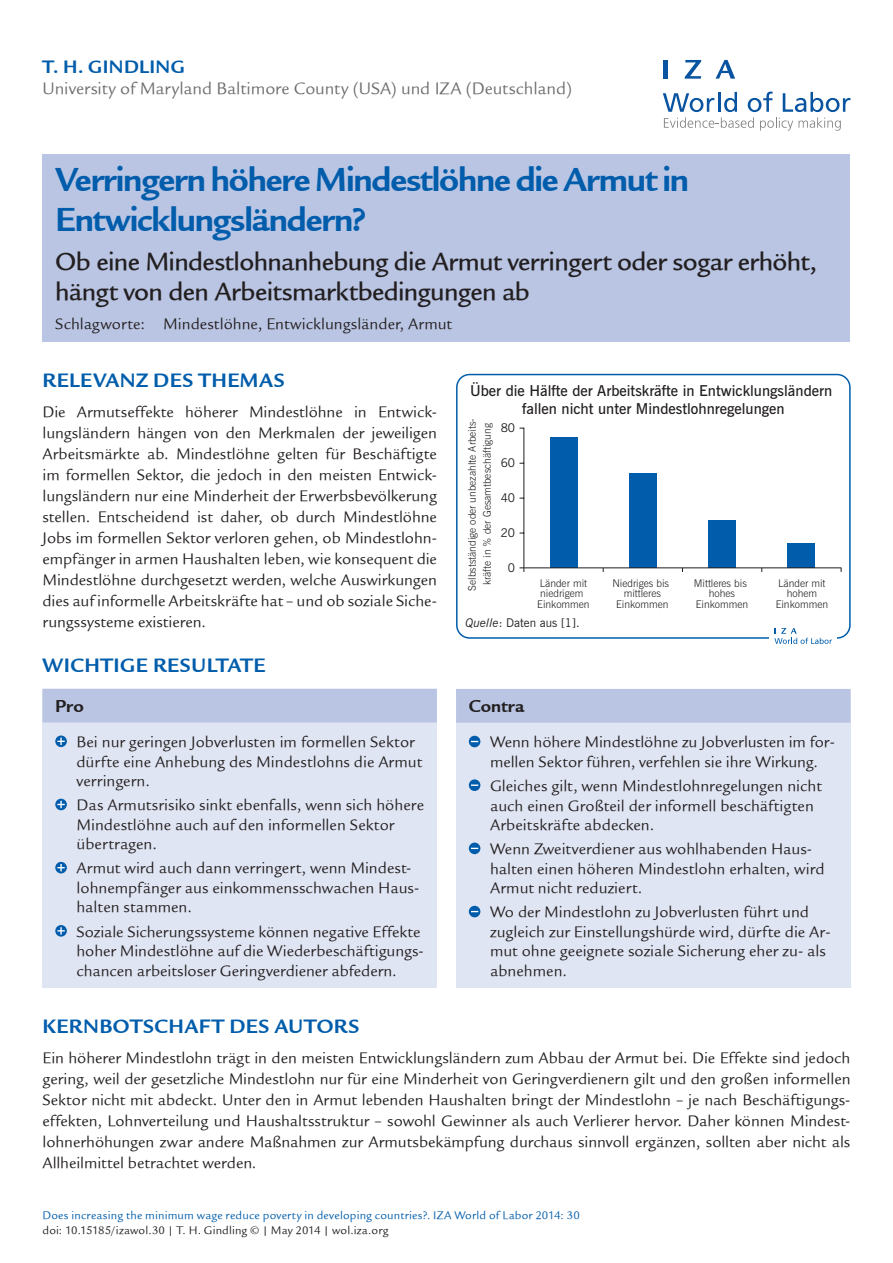
<style>
.page{position:relative;width:893px;height:1263px;background:#fff}
.page>*{position:absolute;margin:0;border:0;box-sizing:border-box;transform-origin:0 0}
.t1{font:36px/40.5px "Legacy Sans ITCTT Bold";letter-spacing:-.025em;color:#015dab}
.t2{font:27px/30px "Legacy Sans Md ITCTT Medium";letter-spacing:-.025em;color:#231f20}
.t3{font:21px "Legacy Sans ITCTT Bold";letter-spacing:.025em;color:#015dab}
.t4{font:19.5px "Legacy Sans ITCTT Bold";letter-spacing:.02em;color:#015dab}
.t5{font:18.75px "Legacy Sans ITCTT Bold";letter-spacing:.005em;color:#231f20}
.t6{font:18px "Legacy Sans ITCTT Book";letter-spacing:-.005em;color:#6c6d70}
.t7{font:16.5px/19.5px "Legacy Sans ITCTT Book";color:#231f20}
.t8{font:600 15px/18px "News Gothic BT";color:#231f20;text-align:center}
.t9{font:12px "Legacy Sans ITCTT Book";letter-spacing:.015em;color:#015dab}
.t10{font:12px "Legacy Sans ITCTT Book";letter-spacing:.01em;color:#231f20}
.t11{font:12px "News Gothic BT";color:#231f20}
.t12{font:300 10.5px/10.5px "News Gothic BT";color:#231f20;text-align:center}
.s1{font-style:italic}
</style>
<div class="page">
<svg style="left:663px;top:92px;width:187px;height:39px"></svg>
<hr style="left:664px;top:60px;width:4px;height:19px;background:#0854a0">
<svg style="left:685px;top:60px;width:16px;height:19px"></svg>
<svg style="left:716px;top:60px;width:19px;height:19px"></svg>
<div style="left:43px;top:154px;width:807px;height:188px;background:#b9c5e3"></div>
<div style="left:43px;top:689px;width:394px;height:299px;background:#e0e5f3"></div>
<div style="left:43px;top:689px;width:394px;height:33px;background:#b9c5e3"></div>
<svg style="left:55px;top:735px;width:12px;height:12px"></svg>
<svg style="left:57px;top:738px;width:8px;height:7px"></svg>
<svg style="left:55px;top:799px;width:12px;height:11px"></svg>
<svg style="left:57px;top:801px;width:8px;height:7px"></svg>
<svg style="left:55px;top:862px;width:12px;height:11px"></svg>
<svg style="left:57px;top:864px;width:8px;height:7px"></svg>
<svg style="left:55px;top:925px;width:12px;height:12px"></svg>
<svg style="left:57px;top:927px;width:8px;height:7px"></svg>
<div style="left:456px;top:689px;width:394px;height:299px;background:#e0e5f3"></div>
<div style="left:456px;top:689px;width:394px;height:34px;background:#b9c5e3"></div>
<svg style="left:469px;top:736px;width:11px;height:11px"></svg>
<div style="left:469px;top:779px;width:11px;height:12px;background:#015dab;border-radius:50%"></div>
<svg style="left:471px;top:784px;width:7px;height:2px"></svg>
<svg style="left:469px;top:842px;width:11px;height:12px"></svg>
<svg style="left:469px;top:906px;width:11px;height:11px"></svg>
<div style="left:550px;top:437px;width:27px;height:131px;background:#015dab"></div>
<div style="left:629px;top:474px;width:27px;height:94px;background:#015dab"></div>
<div style="left:708px;top:521px;width:27px;height:47px;background:#015dab"></div>
<div style="left:788px;top:543px;width:27px;height:25px;background:#015dab"></div>
<hr style="left:519px;top:567px;width:322px;height:1px;background:#231f20">
<svg style="left:519px;top:427px;width:6px;height:145px"></svg>
<div style="left:456px;top:374px;width:395px;height:265px;border:2px solid #015dab;border-radius:13px"></div>
<div style="left:769px;top:623px;width:68px;height:27px;background:#fff"></div>
<svg style="left:774px;top:628px;width:58px;height:16px"></svg>
<p class="t4" style="left:43px;top:55px;width:140px">T. H. Gindling</p>
<p class="t6" style="left:43px;top:79px;width:531px">University of Maryland Baltimore County (USA) und IZA (Deutschland)</p>
<h1 class="t1" style="left:55px;top:159px;width:635px">Verringern höhere Mindestlöhne die Armut in<br>Entwicklungsländern?</h1>
<h2 class="t2" style="left:55px;top:246px;width:763px">Ob eine Mindestlohnanhebung die Armut verringert oder sogar erhöht, hängt von den Arbeitsmarktbedingungen ab</h2>
<p class="t7" style="left:55px;top:314px;width:398px">Schlagworte: Mindestlöhne, Entwicklungsländer, Armut</p>
<p class="t3" style="left:43px;top:368px;width:244px">Relevanz des Th emas</p>
<p class="t7" style="left:43px;top:401px;width:396px;line-height:21px;text-align:justify">Die Armutseffekte höherer Mindestlöhne in Entwick&shy;lungsländern hängen von den Merkmalen der jeweiligen Arbeitsmärkte ab. Mindestlöhne gelten für Beschäftigte im formellen Sektor, die jedoch in den meisten Entwick&shy;lungsländern nur eine Minderheit der Erwerbsbevölkerung stellen. Entscheidend ist daher, ob durch Mindestlöhne Jobs im formellen Sektor verloren gehen, ob Mindestlohn&shy;empfänger in armen Haushalten leben, wie konsequent die Mindestlöhne durchgesetzt werden, welche Auswirkungen dies auf informelle Arbeitskräfte hat – und ob soziale Siche&shy;rungssysteme existieren.</p>
<p class="t3" style="left:43px;top:653px;width:225px">Wichtig e Resultate</p>
<p class="t5" style="left:55px;top:695px;width:30px">Pro</p>
<p class="t7" style="left:77px;top:732px;width:347px">Bei nur geringen Jobverlusten im formellen Sektor dürfte eine Anhebung des Mindestlohns die Armut verringern.</p>
<p class="t7" style="left:77px;top:795px;width:349px">Das Armutsrisiko sinkt ebenfalls, wenn sich höhere<br>Mindestlöhne auch auf den informellen Sektor übertragen.</p>
<p class="t7" style="left:77px;top:859px;width:344px">Armut wird auch dann verringert, wenn Mindest&shy;lohnempfänger aus einkommensschwachen Haus&shy;halten stammen.</p>
<p class="t7" style="left:77px;top:922px;width:349px">Soziale Sicherungssysteme können negative Effekte hoher Mindestlöhne auf die Wiederbeschäftigungs&shy;chancen arbeitsloser Geringverdiener abfedern.</p>
<p class="t8" style="left:470px;top:383px;width:364px">Über die Hälfte der Arbeitskräfte in Entwicklungsländern fallen nicht unter Mindestlohnregelungen</p>
<p class="t12" style="left:465px;top:590px;width:174px;line-height:15px;rotate:-90deg">Selbstständige oder unbezahlte Arbeits&shy;kräfte in % der Gesamtbeschäftigung</p>
<p class="t11" style="left:465px;top:615px;width:116px"><span class="s1">Quelle</span>: Daten aus [1].</p>
<p class="t11" style="left:501px;top:421px;width:16px">80</p>
<p class="t11" style="left:501px;top:456px;width:16px">60</p>
<p class="t11" style="left:501px;top:491px;width:16px">40</p>
<p class="t11" style="left:501px;top:526px;width:16px">20</p>
<p class="t11" style="left:508px;top:561px;width:9px">0</p>
<p class="t12" style="left:537px;top:578px;width:54px;text-align:left">Länder mit niedrigem<br>Einkommen</p>
<p class="t12" style="left:612px;top:578px;width:58px">Niedriges bis mittleres<br>Einkommen</p>
<p class="t12" style="left:694px;top:578px;width:56px">Mittleres bis hohes<br>Einkommen</p>
<p class="t12" style="left:776px;top:578px;width:54px">Länder mit hohem<br>Einkommen</p>
<p class="t5" style="left:469px;top:695px;width:57px">Contra</p>
<p class="t7" style="left:490px;top:732px;width:346px">Wenn höhere Mindestlöhne zu Jobverlusten im for&shy;mellen Sektor führen, verfehlen sie ihre Wirkung.</p>
<p class="t7" style="left:490px;top:776px;width:333px">Gleiches gilt, wenn Mindestlohnregelungen nicht auch einen Großteil der informell beschäftigten<br>Arbeitskräfte abdecken.</p>
<p class="t7" style="left:490px;top:839px;width:336px">Wenn Zweitverdiener aus wohlhabenden Haus&shy;halten einen höheren Mindestlohn erhalten, wird<br>Armut nicht reduziert.</p>
<p class="t7" style="left:490px;top:902px;width:342px">Wo der Mindestlohn zu Jobverlusten führt und zugleich zur Einstellungshürde wird, dürfte die Ar&shy;mut ohne geeignete soziale Sicherung eher zu- als abnehmen.</p>
<p class="t3" style="left:43px;top:1014px;width:318px">Kernbotschaft des Autors</p>
<p class="t7" style="left:43px;top:1047px;width:809px;line-height:21px;text-align:justify">Ein höherer Mindestlohn trägt in den meisten Entwicklungsländern zum Abbau der Armut bei. Die Effekte sind jedoch gering, weil der gesetzliche Mindestlohn nur für eine Minderheit von Geringverdienern gilt und den großen informellen Sektor nicht mit abdeckt. Unter den in Armut lebenden Haushalten bringt der Mindestlohn – je nach Beschäftigungs&shy;effekten, Lohnverteilung und Haushaltsstruktur – sowohl Gewinner als auch Verlierer hervor. Daher können Mindest&shy;lohnerhöhungen zwar andere Maßnahmen zur Armutsbekämpfung durchaus sinnvoll ergänzen, sollten aber nicht als Allheilmittel betrachtet werden.</p>
<p class="t9" style="left:43px;top:1209px;width:539px">Does increasing the minimum wage reduce poverty in developing countries?. IZA World of Labor 2014: 30</p>
<p class="t10" style="left:43px;top:1224px;width:347px">doi: 10.15185/izawol.30 | T. H. Gindling © | May 2014 | wol.iza.org</p>
</div>
